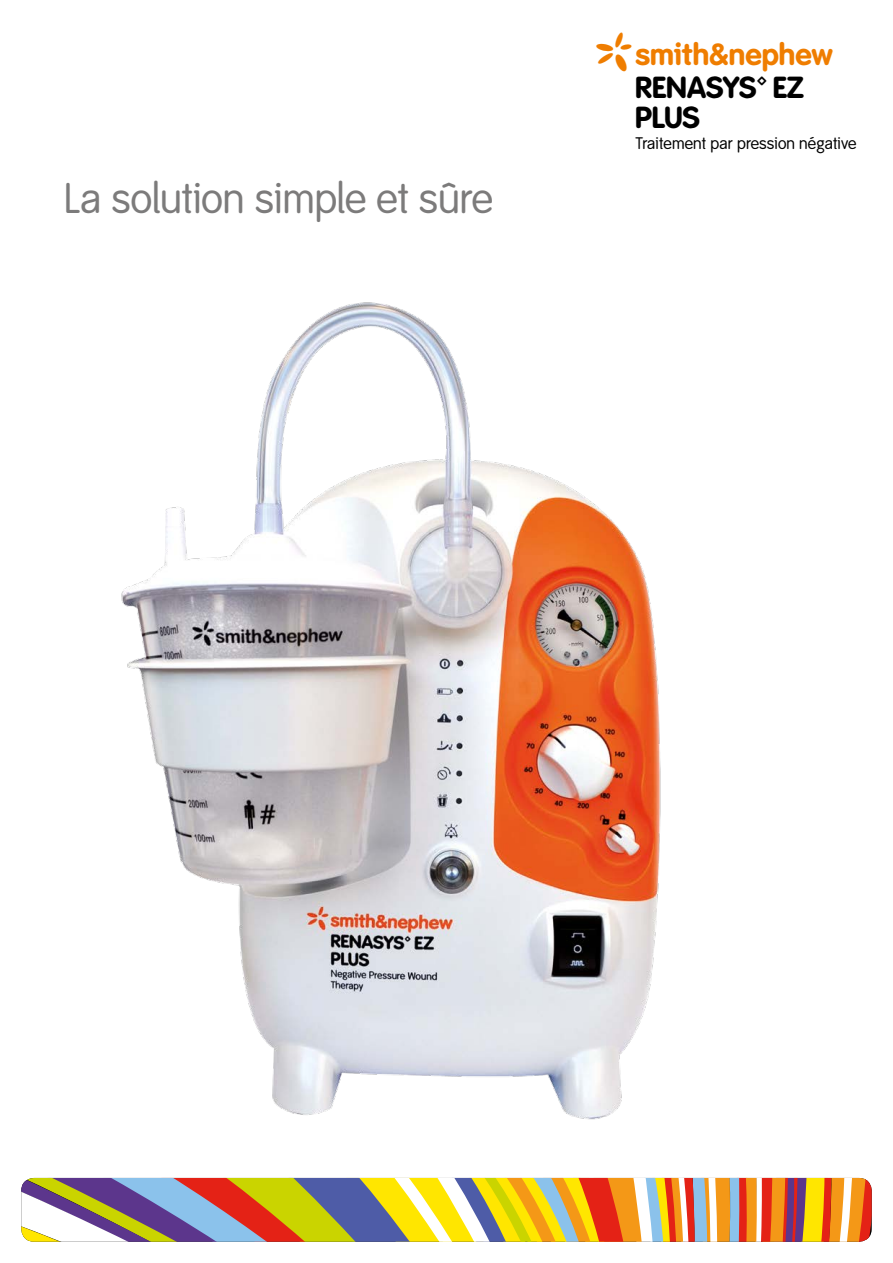
<style>
.page{position:relative;width:893px;height:1263px;background:#fff}
.page>*{position:absolute;margin:0;border:0;box-sizing:border-box;transform-origin:0 0}
.t1{font:42px "Smith&Nephew";color:#7c7b7b}
.t2{font:30px/30px "Smith&Nephew Product";color:#000}
.t3{font:30px "Smith&Nephew Logo";color:#ef7d00}
.t4{font:16.5px "Smith&Nephew";letter-spacing:.005em;color:#000}
</style>
<div class="page">
<svg style="left:21px;top:1178px;width:851px;height:64px;background:#c49c5f"></svg>
<img style="left:121px;top:302px;width:540px;height:818px">
<h1 class="t1" style="left:64px;top:174px;width:431px">La solution simple et sûre</h1>
<h2 class="t3" style="left:596px;top:32px;width:238px">*smith&amp;nephew</h2>
<h2 class="t2" style="left:635px;top:74px;width:171px">RENASYS™ EZ<br>PLUS</h2>
<p class="t4" style="left:635px;top:133px;width:223px">Traitement par pression négative</p>
</div>
